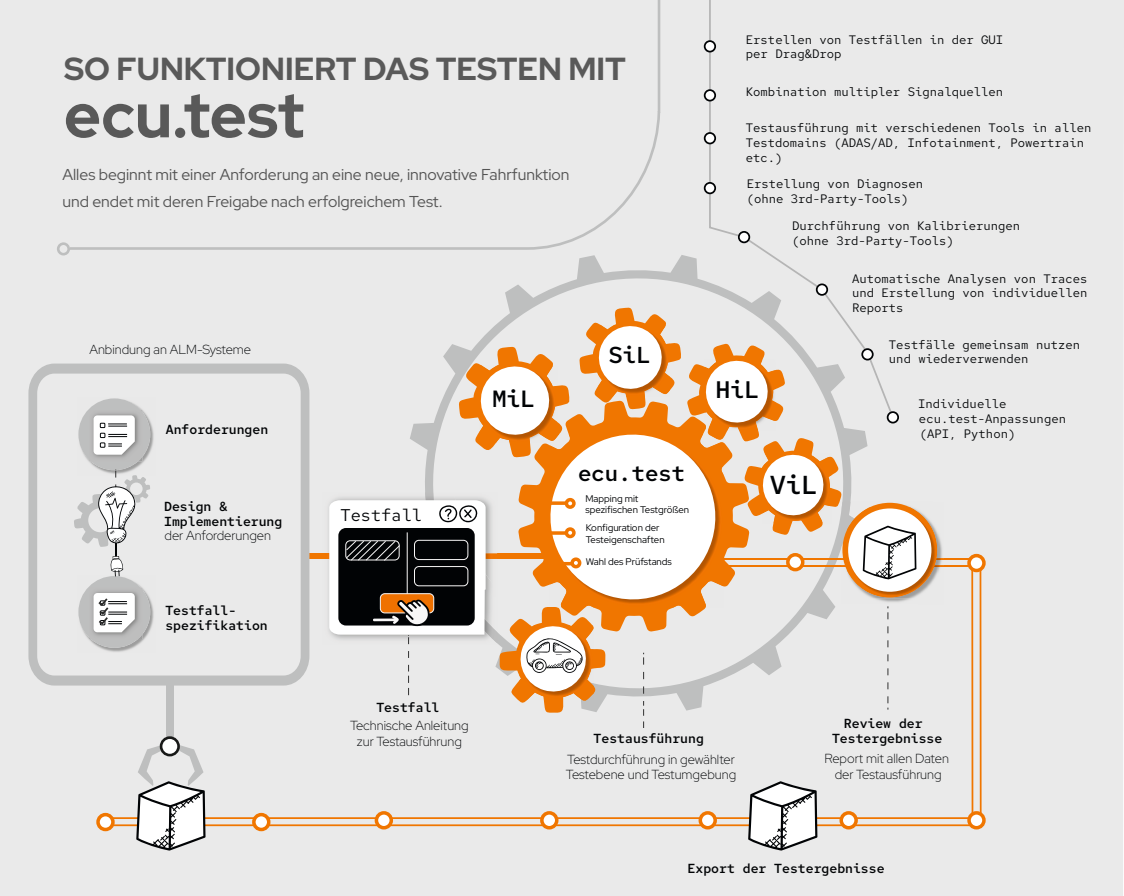
<style>
.page{position:relative;width:1124px;height:896px;background:#fff}
.page>*{position:absolute;margin:0;border:0;box-sizing:border-box;transform-origin:0 0}
.t1{font:700 63.09px "Red Hat Display";color:#595959}
.t2{font:700 31.85px "Red Hat Display";color:#595959}
.t3{font:500 25.99px "Red Hat Mono";color:#010305}
.t4{font:500 23.89px "Red Hat Mono";color:#010305}
.t5{font:500 23.45px "Red Hat Mono";color:#010305}
.t6{font:500 23.01px "Red Hat Mono";color:#010305}
.t7{font:600 22.22px "Red Hat Mono";color:#010305}
.t8{font:16.97px "Red Hat Mono";color:#010305}
.t9{font:15.75px/26.2px "Red Hat Display";color:#545454}
.t10{font:300 13.12px/15.8px "Red Hat Display";color:#010305;text-align:center}
.t11{font:500 13.12px/15.8px "Red Hat Mono";color:#010305}
.t12{font:12.25px/14.7px "Red Hat Mono";color:#010305}
.t13{font:9.62px/11.5px "Red Hat Display";color:#010305}
</style>
<div class="page">
<div style="left:0;top:0;width:1123px;height:896px;background:#eaeaea"></div>
<div style="left:166px;top:684px;width:8px;height:56px;background:#bebfbf"></div>
<div style="left:161px;top:738px;width:17px;height:17px;background:#fff;border-radius:50%"></div>
<div style="left:160px;top:736px;width:20px;height:20px;border:3px solid #181918;border-radius:50%"></div>
<div style="left:0;top:0;width:661px;height:251px;background:#eaeaea"></div>
<div style="left:0;top:237px;width:69px;height:51px;background:#eaeaea"></div>
<div style="left:57px;top:242px;width:13px;height:14px;border:3px solid #bebfbf;border-radius:50%"></div>
<svg style="left:407px;top:255px;width:460px;height:457px;background:#e1e2e2"></svg>
<div style="left:309px;top:554px;width:55px;height:5px;background:#f07600"></div>
<img style="left:322px;top:492px;width:7px;height:153px">
<img style="left:322px;top:554px;width:7px;height:5px">
<svg style="left:887px;top:606px;width:1px;height:104px"></svg>
<svg style="left:329px;top:306px;width:514px;height:422px"></svg>
<hr style="left:721px;top:558px;width:255px;height:2px;background:#f07600">
<hr style="left:721px;top:565px;width:247px;height:2px;background:#f07600">
<hr style="left:979px;top:560px;width:2px;height:265px;background:#f07600">
<hr style="left:971px;top:570px;width:2px;height:245px;background:#f07600">
<hr style="left:105px;top:824px;width:871px;height:2px;background:#f07600">
<hr style="left:105px;top:817px;width:871px;height:2px;background:#f07600">
<div style="left:788px;top:555px;width:14px;height:15px;background:#fff;border-radius:50%"></div>
<div style="left:786px;top:553px;width:18px;height:18px;border:4px solid #f07600;border-radius:50%"></div>
<div style="left:841px;top:813px;width:15px;height:15px;background:#fff;border-radius:50%"></div>
<div style="left:839px;top:811px;width:19px;height:19px;border:4px solid #f07600;border-radius:50%"></div>
<div style="left:700px;top:813px;width:15px;height:15px;background:#fff;border-radius:50%"></div>
<div style="left:698px;top:811px;width:19px;height:19px;border:4px solid #f07600;border-radius:50%"></div>
<div style="left:542px;top:813px;width:14px;height:15px;background:#fff;border-radius:50%"></div>
<div style="left:540px;top:811px;width:18px;height:19px;border:4px solid #f07600;border-radius:50%"></div>
<div style="left:376px;top:813px;width:15px;height:15px;background:#fff;border-radius:50%"></div>
<div style="left:374px;top:811px;width:19px;height:19px;border:4px solid #f07600;border-radius:50%"></div>
<div style="left:254px;top:815px;width:15px;height:15px;background:#fff;border-radius:50%"></div>
<div style="left:252px;top:813px;width:18px;height:18px;border:4px solid #f07600;border-radius:50%"></div>
<div style="left:98px;top:815px;width:15px;height:15px;background:#fff;border-radius:50%"></div>
<div style="left:96px;top:813px;width:19px;height:18px;border:4px solid #f07600;border-radius:50%"></div>
<div style="left:969px;top:813px;width:15px;height:15px;background:#fff;border-radius:50%"></div>
<div style="left:967px;top:811px;width:18px;height:19px;border:4px solid #f07600;border-radius:50%"></div>
<div style="left:969px;top:556px;width:15px;height:14px;background:#fff;border-radius:50%"></div>
<div style="left:967px;top:554px;width:18px;height:18px;border:4px solid #f07600;border-radius:50%"></div>
<img style="left:841px;top:502px;width:102px;height:102px">
<img style="left:841px;top:502px;width:9px;height:45px">
<img style="left:841px;top:558px;width:102px;height:2px">
<img style="left:841px;top:565px;width:102px;height:2px">
<div style="left:842px;top:503px;width:95px;height:95px;background:#f07600;border-radius:50%"></div>
<img style="left:847px;top:508px;width:91px;height:90px">
<img style="left:847px;top:508px;width:90px;height:89px">
<div style="left:848px;top:508px;width:83px;height:84px;background:#fff;border-radius:50%"></div>
<svg style="left:862px;top:526px;width:54px;height:53px"></svg>
<svg style="left:748px;top:781px;width:69px;height:70px"></svg>
<svg style="left:136px;top:744px;width:69px;height:107px"></svg>
<svg style="left:28px;top:364px;width:281px;height:322px;background:#e1e1e1"></svg>
<svg style="left:73px;top:469px;width:77px;height:107px;background:#dcdcdc"></svg>
<svg style="left:94px;top:593px;width:41px;height:39px"></svg>
<svg style="left:708px;top:0;width:187px;height:420px;background:#e8e6e3"></svg>
<div style="left:704px;top:90px;width:11px;height:11px;background:#fff;border-radius:50%"></div>
<div style="left:704px;top:89px;width:12px;height:13px;border:2px solid #010305;border-radius:50%"></div>
<div style="left:704px;top:41px;width:11px;height:11px;background:#fff;border-radius:50%"></div>
<div style="left:704px;top:40px;width:12px;height:12px;border:2px solid #010305;border-radius:50%"></div>
<div style="left:704px;top:183px;width:11px;height:10px;background:#fff;border-radius:50%"></div>
<div style="left:704px;top:182px;width:12px;height:12px;border:2px solid #010305;border-radius:50%"></div>
<div style="left:738px;top:232px;width:11px;height:10px;background:#fff;border-radius:50%"></div>
<div style="left:738px;top:231px;width:12px;height:12px;border:2px solid #010305;border-radius:50%"></div>
<div style="left:816px;top:284px;width:11px;height:11px;background:#fff;border-radius:50%"></div>
<div style="left:816px;top:284px;width:12px;height:12px;border:2px solid #010305;border-radius:50%"></div>
<div style="left:862px;top:349px;width:10px;height:11px;background:#fff;border-radius:50%"></div>
<div style="left:861px;top:348px;width:12px;height:12px;border:2px solid #010305;border-radius:50%"></div>
<div style="left:887px;top:412px;width:11px;height:11px;background:#fff;border-radius:50%"></div>
<div style="left:886px;top:411px;width:13px;height:13px;border:2px solid #010305;border-radius:50%"></div>
<div style="left:704px;top:133px;width:11px;height:11px;background:#fff;border-radius:50%"></div>
<div style="left:704px;top:132px;width:12px;height:12px;border:2px solid #010305;border-radius:50%"></div>
<h2 class="t2" style="left:64px;top:48px;width:563px">SO FUNKTIONIERT DAS TESTEN MIT</h2>
<h1 class="t1" style="left:64px;top:74px;width:242px">ecu.test</h1>
<p class="t9" style="left:62px;top:161px;width:508px">Alles beginnt mit einer Anforderung an eine neue, innovative Fahrfunktion und endet mit deren Freigabe nach erfolgreichem Test.</p>
<p class="t10" style="left:89px;top:341px;width:163px">Anbindung an ALM-Systeme</p>
<h3 class="t6" style="left:609px;top:340px;width:43px">SiL</h3>
<p class="t12" style="left:746px;top:32px;width:259px">Erstellen von Testfällen in der GUI per Drag&amp;Drop</p>
<p class="t12" style="left:746px;top:84px;width:259px">Kombination multipler Signalquellen</p>
<p class="t12" style="left:745px;top:120px;width:347px">Testausführung mit verschiedenen Tools in allen<br>Testdomains (ADAS/AD, Infotainment, Powertrain etc.)</p>
<p class="t12" style="left:746px;top:176px;width:178px">Erstellung von Diagnosen (ohne 3rd-Party-Tools)</p>
<p class="t12" style="left:792px;top:218px;width:229px">Durchführung von Kalibrierungen (ohne 3rd-Party-Tools)</p>
<p class="t12" style="left:852px;top:271px;width:237px;text-align:justify">Automatische Analysen von Traces und Erstellung von individuellen Reports</p>
<p class="t12" style="left:889px;top:337px;width:193px">Testfälle gemeinsam nutzen und wiederverwenden</p>
<p class="t11" style="left:166px;top:421px;width:104px">Anforderungen</p>
<p class="t11" style="left:164px;top:498px;width:120px">Design &amp;<br>Implementierung</p>
<p class="t10" style="left:164px;top:528px;width:108px">der Anforderungen</p>
<p class="t11" style="left:165px;top:602px;width:104px">Testfall&shy;spezifikation</p>
<h3 class="t8" style="left:340px;top:503px;width:83px">Testfall</h3>
<h3 class="t5" style="left:492px;top:384px;width:44px">MiL</h3>
<h3 class="t4" style="left:716px;top:375px;width:44px">HiL</h3>
<h3 class="t7" style="left:578px;top:459px;width:108px">ecu.test</h3>
<p class="t13" style="left:585px;top:492px;width:105px">Mapping mit spezifischen Testgrößen</p>
<p class="t13" style="left:586px;top:522px;width:80px">Konfiguration der<br>Testeigenschaften</p>
<p class="t13" style="left:586px;top:556px;width:88px">Wahl des Prüfstands</p>
<h3 class="t3" style="left:770px;top:468px;width:48px">ViL</h3>
<p class="t12" style="left:918px;top:396px;width:149px">Individuelle ecu.test-Anpassungen (API, Python)</p>
<p class="t11" style="left:376px;top:699px;width:64px">Testfall</p>
<p class="t10" style="left:350px;top:718px;width:120px">Technische Anleitung zur Testausführung</p>
<p class="t11" style="left:593px;top:731px;width:112px">Testausführung</p>
<p class="t10" style="left:566px;top:751px;width:172px;text-align:left">Testdurchführung in gewählter<br>Testebene und Testumgebung</p>
<p class="t11" style="left:832px;top:715px;width:112px;text-align:center">Review der<br>Testergebnisse</p>
<p class="t10" style="left:824px;top:750px;width:126px">Report mit allen Daten der Testausführung</p>
<p class="t11" style="left:687px;top:860px;width:198px">Export der Testergebnisse</p>
</div>
